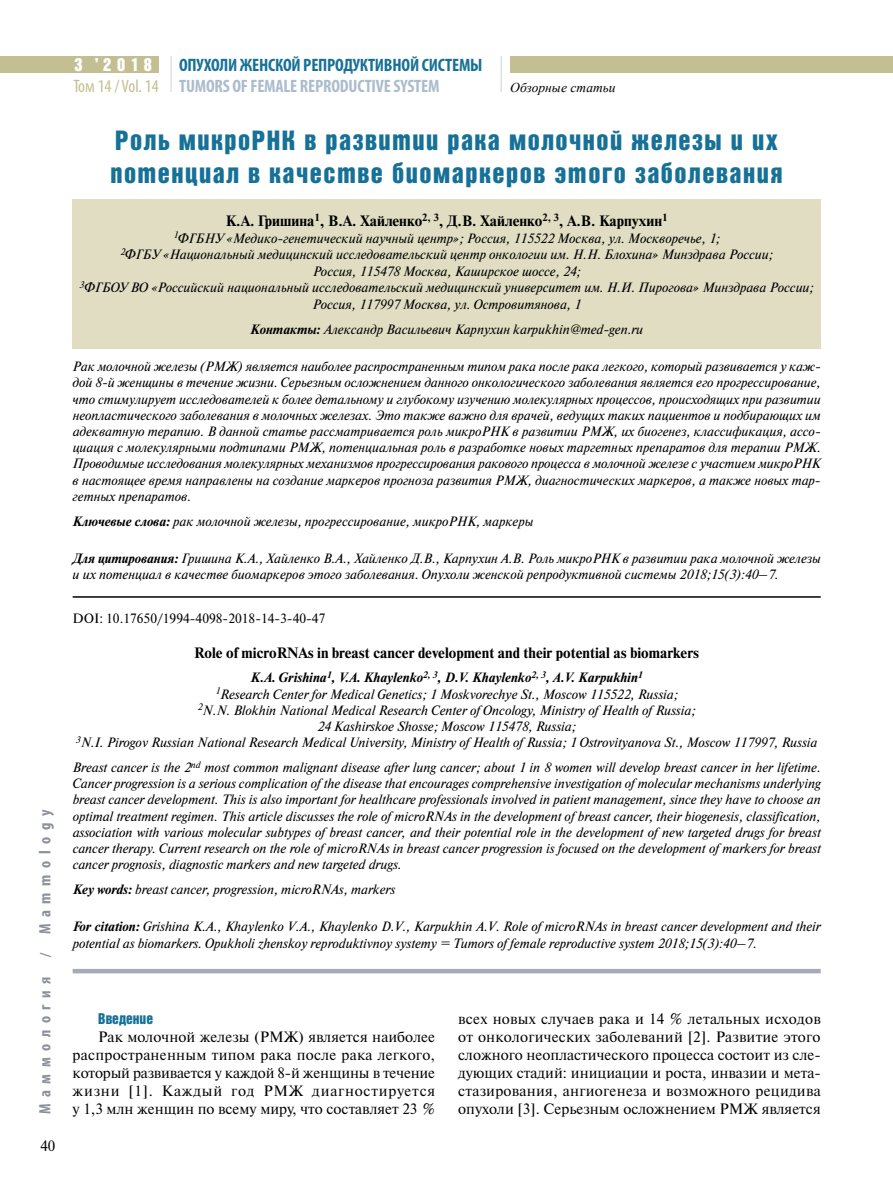
<style>
.page{position:relative;width:893px;height:1191px;background:#fff}
.page>*{position:absolute;margin:0;border:0;box-sizing:border-box;transform-origin:0 0}
.t1{font:27px/32.4px "Bastion Kontrast Alt C";letter-spacing:.055em;color:#177197}
.t2{font:700 condensed 18px "Myriad Pro";letter-spacing:-.01em;color:#177197}
.t3{font:700 condensed 18px "Myriad Pro";letter-spacing:-.01em;color:#abbdcd}
.t4{font:condensed 18px "Myriad Pro";color:#c4bf92}
.t5{font:18px "Bastion Kontrast Alt C";color:#fff}
.t6{font:700 condensed 16.5px "Myriad Pro";letter-spacing:.4em;color:#8c909b}
.t7{font:15px/18px "Newton C";color:#000;text-align:justify}
.t8{font:700 15px "Newton C";color:#000}
.t9{font:15px "Bastion Kontrast Alt C";color:#177197}
.t10{font:italic 13.5px/16.2px "Newton C";color:#000}
.t11{font:13.5px "Newton C";color:#000}
.t12{font:italic 13.5px "Times New Roman";color:#000}
.s1{font-size:15px}
.s2{font-weight:700}
</style>
<div class="page">
<div style="left:0;top:56px;width:159px;height:17px;background:#c4bf92"></div>
<hr style="left:170px;top:56px;width:2px;height:36px;background:#d2d5dd">
<hr style="left:501px;top:56px;width:1px;height:36px;background:#d2d5dd">
<div style="left:510px;top:56px;width:383px;height:17px;background:#c4bf92"></div>
<div style="left:73px;top:199px;width:748px;height:150px;background:#e0ddc2"></div>
<hr style="left:73px;top:596px;width:748px;height:1px;background:#000">
<hr style="left:73px;top:969px;width:748px;height:4px;background:#a7aab7">
<p class="t6" style="left:35px;top:1114px;width:306px;rotate:-90deg">Маммология <span class="s1">/</span> Mammology</p>
<p class="t7" style="left:40px;top:1136px;width:17px">40</p>
<h2 class="t2" style="left:179px;top:54px;width:305px">ОПУХОЛИЖЕНСКОЙ РЕПРОДУКТИВНОЙ СИСТЕМЫ</h2>
<h2 class="t3" style="left:179px;top:75px;width:262px">TUMORS OF FEMALE REPRODUCTIVE SYSTEM</h2>
<p class="t12" style="left:510px;top:78px;width:107px">Обзорные статьи</p>
<h1 class="t1" style="left:110px;top:125px;width:673px">Роль микроРНК в развитии рака молочной железы и их потенциал в качестве биомаркеров этого заболевания</h1>
<p class="t8" style="left:226px;top:212px;width:443px">К.А. Гришина<sup>1</sup>, В.А. Хайленко<sup>2,</sup> <sup>3</sup>, Д.В. Хайленко<sup>2,</sup> <sup>3</sup>, А.В. Карпухин<sup>1</sup></p>
<p class="t10" style="left:80px;top:230px;width:736px;text-align:center"><sup>1</sup>ФГБНУ «Медико-генетический научный центр»; Россия, 115522 Москва, ул. Москворечье, 1;<br><sup>2</sup>ФГБУ «Национальный медицинский исследовательский центр онкологии им. Н.Н. Блохина» Минздрава России;<br>Россия, 115478 Москва, Каширское шоссе, 24;<br><sup>3</sup>ФГБОУ ВО «Российский национальный исследовательский медицинский университет им. Н.И. Пирогова» Минздрава России; Россия, 117997 Москва, ул. Островитянова, 1</p>
<p class="t10" style="left:250px;top:321px;width:394px"><span class="s2">Контакты:</span> Александр Васильевич Карпухин karpukhin@med-gen.ru</p>
<p class="t10" style="left:73px;top:358px;width:750px">Рак молочной железы (РМЖ) является наиболее распространенным типом рака после рака легкого, который развивается у каж&shy;дой 8‑й женщины в течение жизни. Серьезным осложнением данного онкологического заболевания является его прогрессирование, что стимулирует исследователей к более детальному и глубокому изучению молекулярных процессов, происходящих при развитии неопластического заболевания в молочных железах. Это также важно для врачей, ведущих таких пациентов и подбирающих им адекватную терапию. В данной статье рассматривается роль микроРНК в развитии РМЖ, их биогенез, классификация, ассо&shy;циация с молекулярными подтипами РМЖ, потенциальная роль в разработке новых таргетных препаратов для терапии РМЖ.<br>Проводимые исследования молекулярных механизмов прогрессирования ракового процесса в молочной железе с участием микроРНК в настоящее время направлены на создание маркеров прогноза развития РМЖ, диагностических маркеров, а также новых тар&shy;гетных препаратов.</p>
<p class="t10" style="left:73px;top:513px;width:462px"><span class="s2">Ключевые слова:</span> рак молочной железы, прогрессирование, микроРНК, маркеры</p>
<p class="t10" style="left:73px;top:550px;width:750px"><span class="s2">Для цитирования:</span> Гришина К.А., Хайленко В.А., Хайленко Д.В., Карпухин А.В. Роль микроРНК в развитии рака молочной железы и их потенциал в качестве биомаркеров этого заболевания. Опухоли женской репродуктивной системы 2018;15(3):40–7.</p>
<p class="t11" style="left:73px;top:610px;width:254px">DOI: 10.17650/1994‑4098‑2018‑14‑3‑40-47</p>
<p class="t8" style="left:194px;top:644px;width:506px">Role of microRNAs in breast cancer development and their potential as biomarkers</p>
<p class="t10" style="left:76px;top:670px;width:743px;text-align:center"><span class="s2">K.A. Grishina</span><sup>1</sup><span class="s2">, V.A. Khaylenko</span><sup>2,</sup> <sup>3</sup><span class="s2">, D.V. Khaylenko</span><sup>2,</sup> <sup>3</sup><span class="s2">, A.V. Karpukhin</span><sup>1<br></sup><sup>1</sup>Research Center for Medical Genetics; 1 Moskvorechye St., Moscow 115522, Russia;<br><sup>2</sup>N.N. Blokhin National Medical Research Center of Oncology, Ministry of Health of Russia;<br>24 Kashirskoe Shosse; Moscow 115478, Russia;<br><sup>3</sup>N.I. Pirogov Russian National Research Medical University, Ministry of Health of Russia; 1 Ostrovityanova St., Moscow 117997, Russia</p>
<p class="t10" style="left:73px;top:759px;width:750px;text-align:justify">Breast cancer is the 2<sup>nd</sup> most common malignant disease after lung cancer; about 1 in 8 women will develop breast cancer in her lifetime.<br>Cancer progression is a serious complication of the disease that encourages comprehensive investigation of molecular mechanisms underlying breast cancer development. This is also important for healthcare professionals involved in patient management, since they have to choose an optimal treatment regimen. This article discusses the role of microRNAs in the development of breast cancer, their biogenesis, classification, association with various molecular subtypes of breast cancer, and their potential role in the development of new targeted drugs for breast cancer therapy. Current research on the role of microRNAs in breast cancer progression is focused on the development of markers for breast cancer prognosis, diagnostic markers and new targeted drugs.</p>
<p class="t10" style="left:73px;top:881px;width:324px"><span class="s2">Key words:</span> breast cancer, progression, microRNAs, markers</p>
<p class="t10" style="left:73px;top:918px;width:749px"><span class="s2">For citation:</span> Grishina K.A., Khaylenko V.A., Khaylenko D.V., Karpukhin A.V. Role of microRNAs in breast cancer development and their potential as biomarkers. Opukholi zhenskoy reproduktivnoy systemy = Tumors of female reproductive system 2018;15(3):40–7.</p>
<h2 class="t5" style="left:74px;top:56px;width:79px">3 ’ 2 0 1 8</h2>
<h2 class="t4" style="left:74px;top:75px;width:87px">Том 14 / Vol. 14</h2>
<p class="t9" style="left:98px;top:1011px;width:56px">Введение</p>
<p class="t7" style="left:73px;top:1028px;width:364px;text-indent:26px">Рак молочной железы (РМЖ) является наиболее распространенным типом рака после рака легкого, который развивается у каждой 8‑й женщины в течение жизни [1]. Каждый год РМЖ диагностируется у 1,3 млн женщин по всему миру, что составляет 23 %</p>
<p class="t7" style="left:458px;top:1010px;width:364px">всех новых случаев рака и 14 % летальных исходов от онкологических заболеваний [2]. Развитие этого сложного неопластического процесса состоит из сле&shy;дующих стадий: инициации и роста, инвазии и мета&shy;стазирования, ангиогенеза и возможного рецидива опухоли [3]. Серьезным осложнением РМЖ является</p>
</div>
